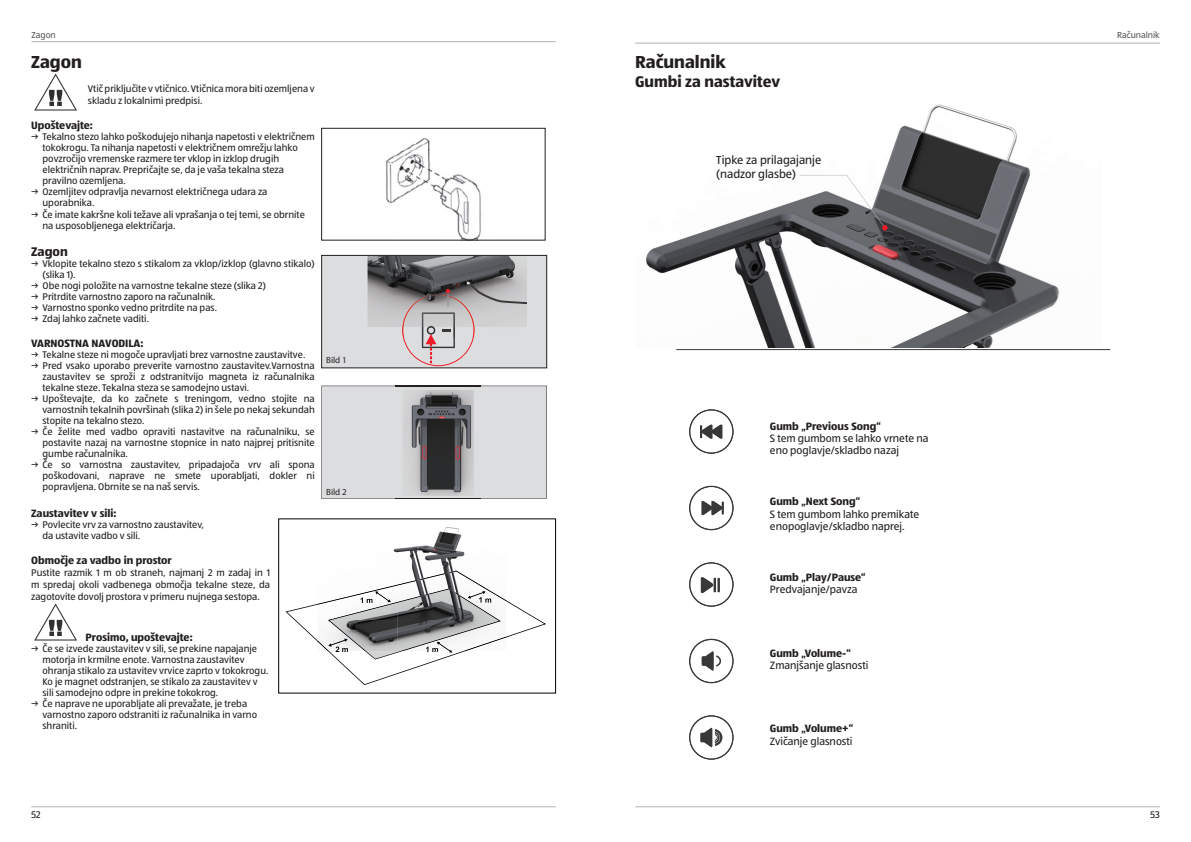
<style>
.page{position:relative;width:1191px;height:842px;background:#fff}
.page>*{position:absolute;margin:0;border:0;box-sizing:border-box;transform-origin:0 0}
.t1{font:700 18px "ALDISUEDOT";color:#231f20}
.t2{font:700 16px "ALDISUEDOT";color:#231f20}
.t3{font:700 13px "ALDISUEDOT";color:#231f20}
.t4{font:12px/14.4px "ALDISUEDOT";color:#231f20}
.t5{font:700 11px "ALDISUEDOT";color:#231f20}
.t6{font:11px/12.5px "ALDISUEDOT";color:#231f20}
.t7{font:10px/11px "ALDISUEDOT";color:#231f20}
.t8{font:9px "ALDISUEDOT";color:#57585a}
.t9{font:9px "Myriad Pro";color:#231f20}
.t10{font:700 7.7px "Arial";color:#000001}
</style>
<div class="page">
<hr style="left:31px;top:41px;width:525px;height:1px;background:#b2b3b7">
<hr style="left:635px;top:43px;width:524px;height:1px;background:#b2b3b7">
<hr style="left:31px;top:806px;width:525px;height:1px;background:#b2b3b7">
<hr style="left:635px;top:806px;width:524px;height:1px;background:#b2b3b7">
<img style="left:34px;top:603px;width:43px;height:38px">
<img style="left:34px;top:73px;width:43px;height:38px">
<img style="left:386px;top:138px;width:95px;height:100px">
<div style="left:321px;top:128px;width:224px;height:112px;border:1px solid #231f20"></div>
<div style="left:322px;top:256px;width:224px;height:112px;background:#dcdddf"></div>
<img style="left:367px;top:257px;width:159px;height:70px">
<svg style="left:402px;top:281px;width:124px;height:85px"></svg>
<div style="left:321px;top:255px;width:226px;height:113px;border:1px solid #231f20"></div>
<img style="left:396px;top:385px;width:84px;height:1px">
<svg style="left:321px;top:386px;width:226px;height:113px;background:#bcbcbe"></svg>
<img style="left:317px;top:518px;width:189px;height:52px">
<svg style="left:285px;top:570px;width:261px;height:115px"></svg>
<div style="left:278px;top:519px;width:278px;height:174px;border:1px solid #000001"></div>
<img style="left:646px;top:104px;width:414px;height:244px">
<svg style="left:799px;top:175px;width:89px;height:56px"></svg>
<svg style="left:689px;top:409px;width:44px;height:45px"></svg>
<svg style="left:689px;top:486px;width:44px;height:44px"></svg>
<svg style="left:689px;top:562px;width:44px;height:45px"></svg>
<hr style="left:713px;top:578px;width:3px;height:14px;background:#383839">
<hr style="left:717px;top:578px;width:3px;height:14px;background:#383839">
<svg style="left:689px;top:639px;width:44px;height:44px"></svg>
<svg style="left:689px;top:715px;width:44px;height:45px"></svg>
<hr style="left:676px;top:349px;width:434px;height:1px;background:#383839">
<p class="t8" style="left:31px;top:29px;width:26px">Zagon</p>
<p class="t8" style="left:1117px;top:29px;width:44px">Računalnik</p>
<h1 class="t1" style="left:31px;top:50px;width:52px">Zagon</h1>
<p class="t7" style="left:88px;top:83px;width:228px;line-height:12px">Vtič priključite v vtičnico. Vtičnica mora biti ozemljena v skladu z lokalnimi predpisi.</p>
<p class="t5" style="left:31px;top:118px;width:63px">Upoštevajte:</p>
<p class="t7" style="left:43px;top:131px;width:274px;text-indent:-11px">→ Tekalno stezo lahko poškodujejo nihanja napetosti v električnem tokokrogu. Ta nihanja napetosti v električnem omrežju lahko povzročijo vremenske razmere ter vklop in izklop drugih električnih naprav. Prepričajte se, da je vaša tekalna steza pravilno ozemljena.</p>
<p class="t7" style="left:43px;top:186px;width:226px;text-indent:-11px">→ Ozemljitev odpravlja nevarnost električnega udara za uporabnika.</p>
<p class="t7" style="left:43px;top:208px;width:264px;text-indent:-11px">→ Če imate kakršne koli težave ali vprašanja o tej temi, se obrnite na usposobljenega električarja.</p>
<h3 class="t3" style="left:31px;top:243px;width:38px">Zagon</h3>
<p class="t7" style="left:43px;top:258px;width:274px;text-indent:-11px">→ Vklopite tekalno stezo s stikalom za vklop/izklop (glavno stikalo) (slika 1).</p>
<p class="t7" style="left:31px;top:280px;width:236px">→ Obe nogi položite na varnostne tekalne steze (slika 2)</p>
<p class="t7" style="left:31px;top:291px;width:186px">→ Pritrdite varnostno zaporo na računalnik.</p>
<p class="t7" style="left:31px;top:302px;width:187px">→ Varnostno sponko vedno pritrdite na pas.</p>
<p class="t7" style="left:31px;top:313px;width:119px">→ Zdaj lahko začnete vaditi.</p>
<p class="t5" style="left:31px;top:336px;width:114px">VARNOSTNA NAVODILA:</p>
<p class="t7" style="left:31px;top:349px;width:276px">→ Tekalne steze ni mogoče upravljati brez varnostne zaustavitve.</p>
<p class="t7" style="left:43px;top:360px;width:274px;text-align:justify;text-indent:-11px">→ Pred vsako uporabo preverite varnostno zaustavitev.Varnostna zaustavitev se sproži z odstranitvijo magneta iz računalnika tekalne steze. Tekalna steza se samodejno ustavi.</p>
<p class="t7" style="left:43px;top:393px;width:274px;text-align:justify;text-indent:-11px">→ Upoštevajte, da ko začnete s treningom, vedno stojite na varnostnih tekalnih površinah (slika 2) in šele po nekaj sekundah stopite na tekalno stezo.</p>
<p class="t7" style="left:43px;top:426px;width:274px;text-align:justify;text-indent:-11px">→ Če želite med vadbo opraviti nastavitve na računalniku, se postavite nazaj na varnostne stopnice in nato najprej pritisnite gumbe računalnika.</p>
<p class="t7" style="left:43px;top:459px;width:274px;text-align:justify;text-indent:-11px">→ Če so varnostna zaustavitev, pripadajoča vrv ali spona poškodovani, naprave ne smete uporabljati, dokler ni popravljena. Obrnite se na naš servis.</p>
<p class="t5" style="left:31px;top:506px;width:87px">Zaustavitev v sili:</p>
<p class="t7" style="left:43px;top:519px;width:163px;text-indent:-11px">→ Povlecite vrv za varnostno zaustavitev, da ustavite vadbo v sili.</p>
<p class="t5" style="left:31px;top:553px;width:142px">Območje za vadbo in prostor</p>
<p class="t7" style="left:31px;top:566px;width:240px;line-height:12px;text-align:justify">Pustite razmik 1 m ob straneh, najmanj 2 m zadaj in 1 m spredaj okoli vadbenega območja tekalne steze, da zagotovite dovolj prostora v primeru nujnega sestopa.</p>
<p class="t5" style="left:86px;top:629px;width:109px">Prosimo, upoštevajte:</p>
<p class="t7" style="left:43px;top:642px;width:227px;text-indent:-11px">→ Če se izvede zaustavitev v sili, se prekine napajanje motorja in krmilne enote. Varnostna zaustavitev ohranja stikalo za ustavitev vrvice zaprto v tokokrogu.<br>Ko je magnet odstranjen, se stikalo za zaustavitev v sili samodejno odpre in prekine tokokrog.</p>
<p class="t7" style="left:43px;top:697px;width:216px;text-indent:-11px">→ Če naprave ne uporabljate ali prevažate, je treba varnostno zaporo odstraniti iz računalnika in varno shraniti.</p>
<h1 class="t1" style="left:635px;top:50px;width:92px">Računalnik</h1>
<h2 class="t2" style="left:635px;top:71px;width:147px">Gumbi za nastavitev</h2>
<p class="t4" style="left:716px;top:152px;width:107px">Tipke za prilagajanje (nadzor glasbe)</p>
<p class="t9" style="left:326px;top:354px;width:22px">Bild 1</p>
<p class="t5" style="left:770px;top:418px;width:112px">Gumb „Previous Song“</p>
<p class="t6" style="left:770px;top:432px;width:160px">S tem gumbom se lahko vrnete na eno poglavje/skladbo nazaj</p>
<p class="t9" style="left:326px;top:486px;width:22px">Bild 2</p>
<p class="t5" style="left:770px;top:494px;width:92px">Gumb „Next Song“</p>
<p class="t6" style="left:770px;top:507px;width:151px">S tem gumbom lahko premikate enopoglavje/skladbo naprej.</p>
<p class="t5" style="left:770px;top:570px;width:97px">Gumb „Play/Pause“</p>
<p class="t6" style="left:770px;top:583px;width:89px">Predvajanje/pavza</p>
<p class="t10" style="left:335px;top:644px;width:15px">2 m</p>
<p class="t10" style="left:425px;top:644px;width:15px">1 m</p>
<p class="t5" style="left:770px;top:645px;width:82px">Gumb „Volume-“</p>
<p class="t6" style="left:770px;top:659px;width:100px">Zmanjšanje glasnosti</p>
<p class="t5" style="left:770px;top:721px;width:85px">Gumb „Volume+“</p>
<p class="t6" style="left:770px;top:734px;width:84px">Zvičanje glasnosti</p>
<p class="t7" style="left:31px;top:809px;width:11px">52</p>
<p class="t7" style="left:1150px;top:809px;width:11px">53</p>
</div>
